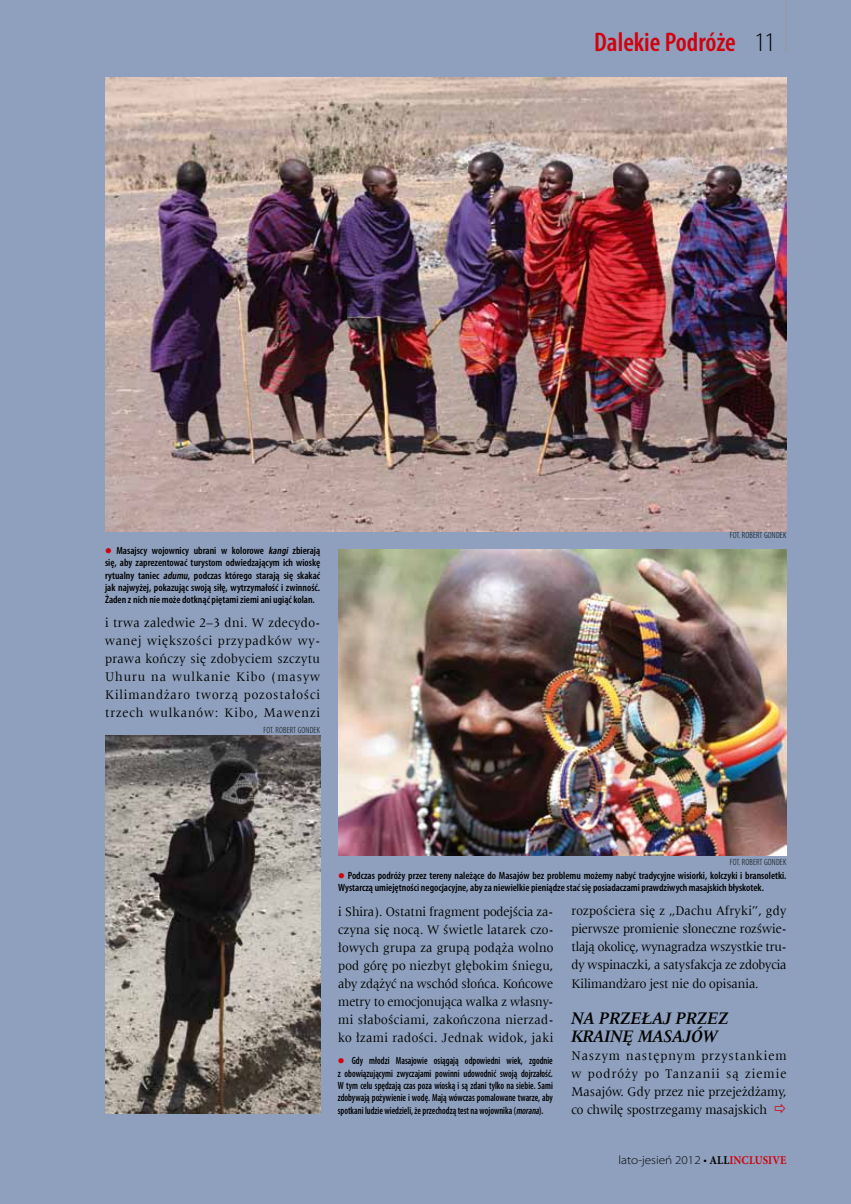
<style>
.page{position:relative;width:851px;height:1204px;background:#fff}
.page>*{position:absolute;margin:0;border:0;box-sizing:border-box;transform-origin:0 0}
.t1{font:600 condensed 27px "Myriad Pro";color:#d1010e}
.t2{font:italic 700 18px/18px "Latin 725 EU";letter-spacing:-.005em;color:#000;scale:.95 1}
.t3{font:13.5px/18px "Latin 725 EU";letter-spacing:.01em;color:#000;text-align:justify;scale:.95 1}
.t4{font:300 semi-expanded 12px "Myriad Pro";color:#000}
.t5{font:600 condensed 10.5px/12.3px "Myriad Pro";color:#000;text-align:justify}
.t6{font:600 condensed 10.5px/12.3px "Myriad Pro";color:#000;text-align:justify;scale:.86 1}
.t7{font:300 condensed 9px "Myriad Pro";letter-spacing:.02em;color:#000}
.s1{font-weight:300;color:#000}
.s2{color:#d1010e}
.s3{font-style:italic}
.s4{font-weight:400;font-stretch:normal}
.s5{font-family:"Minion Pro";font-weight:700;font-stretch:normal}
.s6{font-family:"Minion Pro";font-weight:700;font-stretch:normal;color:#d1010e}
</style>
<div class="page">
<div style="left:0;top:0;width:850px;height:1203px;background:#8ea0bd"></div>
<img style="left:105px;top:77px;width:681px;height:454px">
<img style="left:105px;top:735px;width:215px;height:377px">
<img style="left:338px;top:549px;width:448px;height:306px">
<hr style="left:785px;top:0;width:1px;height:51px;background:#98989c">
<h1 class="t1" style="left:594px;top:25px;width:182px">Dalekie Podróże <span class="s1">11</span></h1>
<p class="t5" style="left:105px;top:544px;width:217px"><span class="s2">●</span> Masajscy wojownicy ubrani w kolorowe <span class="s3">kangi</span> zbierają się, aby zaprezentować turystom odwiedzającym ich wioskę rytualny taniec <span class="s3">adumu</span>, podczas którego starają się skakać jak najwyżej, pokazując swoją siłę, wytrzymałość i zwinność.<br>Żaden z nich nie może dotknąć piętami ziemi ani ugiąć kolan.</p>
<p class="t3" style="left:105px;top:612px;width:228px">i trwa zaledwie 2–3 dni. W zdecydo&shy;wanej większości przypadków wy&shy;prawa kończy się zdobyciem szczytu Uhuru na wulkanie Kibo (masyw Kilimandżaro tworzą pozostałości trzech wulkanów: Kibo, Mawenzi</p>
<p class="t7" style="left:263px;top:724px;width:58px">FOT. ROBERT GONDEK</p>
<p class="t7" style="left:729px;top:530px;width:58px">FOT. ROBERT GONDEK</p>
<p class="t7" style="left:729px;top:856px;width:58px">FOT. ROBERT GONDEK</p>
<p class="t5" style="left:338px;top:869px;width:450px"><span class="s2">●</span> Podczas podróży przez tereny należące do Masajów bez problemu możemy nabyć tradycyjne wisiorki, kolczyki i bransoletki.<br>Wystarczą umiejętności negocjacyjne, aby za niewielkie pieniądze stać się posiadaczami prawdziwych masajskich błyskotek.</p>
<p class="t3" style="left:338px;top:900px;width:228px">i Shira). Ostatni fragment podejścia za&shy;czyna się nocą. W świetle latarek czo&shy;łowych grupa za grupą podąża wolno pod górę po niezbyt głębokim śniegu, aby zdążyć na wschód słońca. Końcowe metry to emocjonująca walka z własny&shy;mi słabościami, zakończona nierzad&shy;ko łzami radości. Jednak widok, jaki</p>
<p class="t3" style="left:571px;top:900px;width:228px">rozpościera się z „Dachu Afryki”, gdy pierwsze promienie słoneczne rozświe&shy;tlają okolicę, wynagradza wszystkie tru&shy;dy wspinaczki, a satysfakcja ze zdobycia Kilimandżaro jest nie do opisania.</p>
<h2 class="t2" style="left:571px;top:1008px;width:167px">NA PRZEŁAJ PRZEZ<br>KRAINĘ MASAJÓW</h2>
<p class="t3" style="left:571px;top:1044px;width:228px">Naszym następnym przystankiem w podróży po Tanzanii są ziemie Masajów. Gdy przez nie przejeżdżamy, co chwilę spostrzegamy masajskich</p>
<p class="t6" style="left:338px;top:1054px;width:251px"><span class="s2">●</span> Gdy młodzi Masajowie osiągają odpowiedni wiek, zgodnie z obowiązującymi zwyczajami powinni udowodnić swoją dojrzałość.<br>W tym celu spędzają czas poza wioską i są zdani tylko na siebie. Sami zdobywają pożywienie i wodę. Mają wówczas pomalowane twarze, aby spotkani ludzie wiedzieli, że przechodzą test na wojownika (<span class="s3">morana</span>).</p>
<p class="t4" style="left:618px;top:1152px;width:169px">lato-jesień 2012 <span class="s4">•</span> <span class="s5">ALL</span><span class="s6">INCLUSIVE</span></p>
</div>
